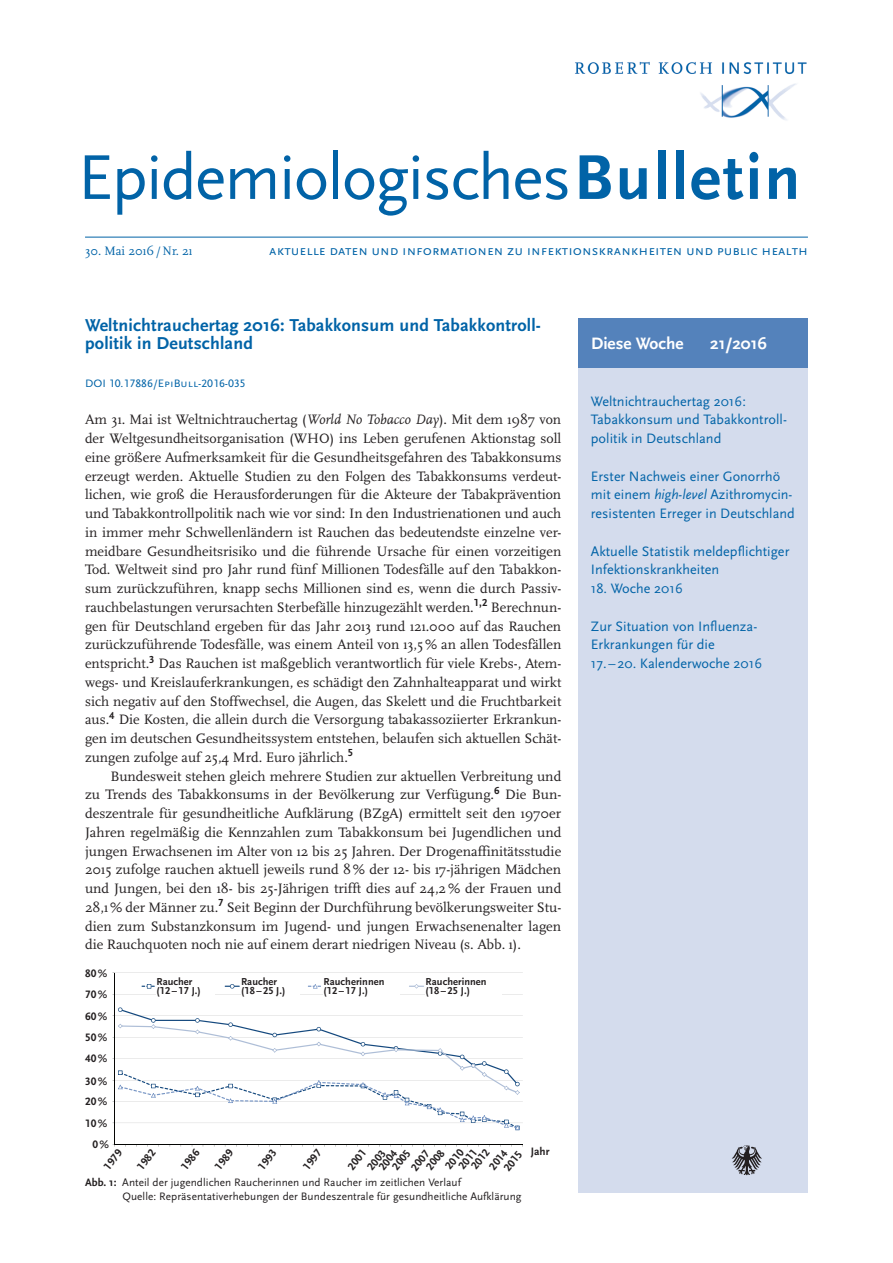
<style>
.page{position:relative;width:893px;height:1263px;background:#fff}
.page>*{position:absolute;margin:0;border:0;box-sizing:border-box;transform-origin:0 0}
.t1{font:66px "Scala Sans Pro";letter-spacing:-.02em;color:#0163a7}
.t2{font:700 18px/18.8px "Scala Sans Pro";letter-spacing:.01em;color:#0163a7}
.t3{font:700 17.25px "Scala Sans Pro";color:#fff}
.t4{font:14.25px/18.8px "Scala Pro";color:#231f20;text-align:justify}
.t5{font:14.25px/18.8px "Scala Sans Pro";color:#0163a7}
.t6{font:12.75px "Scala Pro";color:#0163a7}
.t7{font:11.25px/14.2px "Scala Sans Pro";letter-spacing:.005em;color:#231f20}
.t8{font:700 11.25px/20.1px "Scala Sans Pro";letter-spacing:.005em;color:#231f20}
.t9{font:11.25px "Scala Sans Pro";letter-spacing:.005em;color:#0163a7;scale:1.04 1}
.t10{font:700 10.5px/9px "Scala Sans Pro";letter-spacing:.005em;color:#231f20}
.t11{font:7.65px "Scala Sans LF";letter-spacing:-.005em;color:#231f20}
.s1{font-weight:700}
.s2{font-style:italic}
</style>
<div class="page">
<hr style="left:85px;top:237px;width:723px;height:1px;background:#0163a7">
<img style="left:575px;top:61px;width:232px;height:59px">
<div style="left:578px;top:318px;width:230px;height:875px;background:#d4dced"></div>
<div style="left:578px;top:318px;width:230px;height:50px;background:#5482bb"></div>
<svg style="left:732px;top:1145px;width:30px;height:30px"></svg>
<hr style="left:115px;top:973px;width:408px;height:1px;background:#a6a6a5">
<hr style="left:115px;top:994px;width:408px;height:1px;background:#a6a6a5">
<hr style="left:115px;top:1016px;width:408px;height:1px;background:#a6a6a5">
<hr style="left:115px;top:1037px;width:408px;height:1px;background:#a6a6a5">
<hr style="left:115px;top:1058px;width:408px;height:1px;background:#a6a6a5">
<hr style="left:115px;top:1080px;width:408px;height:1px;background:#a6a6a5">
<hr style="left:115px;top:1101px;width:408px;height:1px;background:#a6a6a5">
<hr style="left:115px;top:1123px;width:408px;height:1px;background:#a6a6a5">
<hr style="left:115px;top:973px;width:1px;height:171px;background:#040503">
<hr style="left:115px;top:1144px;width:408px;height:1px;background:#040503">
<svg style="left:113px;top:1007px;width:407px;height:123px"></svg>
<svg style="left:142px;top:984px;width:13px;height:4px"></svg>
<svg style="left:225px;top:984px;width:15px;height:4px"></svg>
<svg style="left:308px;top:984px;width:13px;height:4px"></svg>
<svg style="left:409px;top:984px;width:15px;height:4px"></svg>
<div style="left:156px;top:977px;width:59px;height:18px;background:#fff"></div>
<div style="left:241px;top:977px;width:59px;height:18px;background:#fff"></div>
<div style="left:324px;top:977px;width:76px;height:18px;background:#fff"></div>
<div style="left:426px;top:977px;width:76px;height:18px;background:#fff"></div>
<svg style="left:346px;top:1145px;width:177px;height:15px"></svg>
<h1 class="t1" style="left:78px;top:139px;width:724px">Epidemiologisches<span class="s1">Bulletin</span></h1>
<p class="t6" style="left:85px;top:244px;width:109px">30. Mai 2016/Nr. 21</p>
<p class="t5" style="left:269px;top:241px;width:540px">aktuelle daten und informationen zu infektionskrankheiten und public health</p>
<p class="t2" style="left:85px;top:315px;width:457px">Weltnichtrauchertag 2016: Tabakkonsum und Tabakkontroll&shy;politik in Deutschland</p>
<p class="t9" style="left:85px;top:377px;width:156px">DOI 10.17886/EpiBull-2016-035</p>
<p class="t4" style="left:85px;top:410px;width:478px">Am 31. Mai ist Weltnichtrauchertag (<span class="s2">World No Tobacco Day</span>). Mit dem 1987 von der Weltgesundheitsorganisation (WHO) ins Leben gerufenen Aktionstag soll eine größere Aufmerksamkeit für die Gesundheitsgefahren des Tabakkonsums erzeugt werden. Aktuelle Studien zu den Folgen des Tabakkonsums verdeut&shy;lichen, wie groß die Herausforderungen für die Akteure der Tabakprävention und Tabakkontrollpolitik nach wie vor sind: In den Industrienationen und auch in immer mehr Schwellenländern ist Rauchen das bedeutendste einzelne ver&shy;meidbare Gesundheitsrisiko und die führende Ursache für einen vorzeitigen Tod. Weltweit sind pro Jahr rund fünf Millionen Todesfälle auf den Tabakkon&shy;sum zurückzuführen, knapp sechs Millionen sind es, wenn die durch Passiv&shy;rauchbelastungen verursachten Sterbefälle hinzugezählt werden.<sup>1,2</sup> Berechnun&shy;gen für Deutschland ergeben für das Jahr 2013 rund 121.000 auf das Rauchen zurückzuführende Todesfälle, was einem Anteil von 13,5% an allen Todesfällen entspricht.<sup>3</sup> Das Rauchen ist maßgeblich verantwortlich für viele Krebs-, Atem&shy;wegs- und Kreislauferkrankungen, es schädigt den Zahnhalteapparat und wirkt sich negativ auf den Stoffwechsel, die Augen, das Skelett und die Fruchtbarkeit aus.<sup>4</sup> Die Kosten, die allein durch die Versorgung tabakassoziierter Erkrankun&shy;gen im deutschen Gesundheitssystem entstehen, belaufen sich aktuellen Schät&shy;zungen zufolge auf 25,4 Mrd. Euro jährlich.<sup>5</sup></p>
<p class="t4" style="left:85px;top:766px;width:478px;text-indent:26px">Bundesweit stehen gleich mehrere Studien zur aktuellen Verbreitung und zu Trends des Tabakkonsums in der Bevölkerung zur Verfügung.<sup>6</sup> Die Bun&shy;deszentrale für gesundheitliche Aufklärung (BZgA) ermittelt seit den 1970er Jahren regelmäßig die Kennzahlen zum Tabakkonsum bei Jugendlichen und jungen Erwachsenen im Alter von 12 bis 25 Jahren. Der Drogenaffinitätsstudie 2015 zufolge rauchen aktuell jeweils rund 8% der 12- bis 17-jährigen Mädchen und Jungen, bei den 18- bis 25-Jährigen trifft dies auf 24,2% der Frauen und 28,1% der Männer zu.<sup>7</sup> Seit Beginn der Durchführung bevölkerungsweiter Stu&shy;dien zum Substanzkonsum im Jugend- und jungen Erwachsenenalter lagen die Rauchquoten noch nie auf einem derart niedrigen Niveau (s. Abb. 1).</p>
<p class="t11" style="left:94px;top:968px;width:16px">80%</p>
<p class="t8" style="left:85px;top:964px;width:24px">80%<br>70%</p>
<p class="t8" style="left:85px;top:1005px;width:24px;line-height:21.3px;text-align:justify">60% 50% 40%</p>
<p class="t8" style="left:85px;top:1071px;width:24px">30%<br>20%</p>
<p class="t8" style="left:85px;top:1113px;width:26px;line-height:21.3px;text-align:right">10%<br>0%</p>
<p class="t8" style="left:98px;top:1162px;width:24px;rotate:-51deg">1979</p>
<p class="t8" style="left:131px;top:1162px;width:24px;rotate:-51deg">1982</p>
<p class="t8" style="left:175px;top:1162px;width:24px;rotate:-51deg">1986</p>
<p class="t8" style="left:209px;top:1162px;width:24px;rotate:-51deg">1989</p>
<p class="t8" style="left:253px;top:1162px;width:24px;rotate:-51deg">1993</p>
<p class="t8" style="left:297px;top:1162px;width:24px;rotate:-51deg">1997</p>
<p class="t8" style="left:351px;top:1154px;width:24px;line-height:15.8px;text-indent:-12px;rotate:-51deg">2001<br>2003</p>
<p class="t10" style="left:156px;top:977px;width:46px">Raucher (12 – 17 J.)</p>
<p class="t10" style="left:241px;top:977px;width:46px">Raucher (18 – 25 J.)</p>
<p class="t10" style="left:324px;top:977px;width:62px">Raucherinnen (12 – 17 J.)</p>
<p class="t10" style="left:426px;top:977px;width:62px">Raucherinnen (18 – 25 J.)</p>
<p class="t11" style="left:158px;top:982px;width:59px">Raucher (12-17 J.)</p>
<p class="t11" style="left:241px;top:982px;width:59px">Raucher (18-25 J.)</p>
<p class="t11" style="left:324px;top:982px;width:77px">Raucherinnen (12-17 J.)</p>
<p class="t11" style="left:425px;top:982px;width:77px">Raucherinnen (18-25 J.)</p>
<p class="t11" style="left:94px;top:990px;width:16px">70%</p>
<p class="t11" style="left:94px;top:1011px;width:16px">60%</p>
<p class="t11" style="left:94px;top:1033px;width:16px">50%</p>
<p class="t11" style="left:94px;top:1054px;width:16px">40%</p>
<p class="t11" style="left:94px;top:1075px;width:16px">30%</p>
<p class="t11" style="left:94px;top:1097px;width:16px">20%</p>
<p class="t11" style="left:94px;top:1118px;width:16px">10%</p>
<p class="t11" style="left:98px;top:1140px;width:12px">0%</p>
<p class="t8" style="left:383px;top:1159px;width:24px;line-height:10.1px;text-indent:-9px;rotate:-51deg">2004<br>2005</p>
<p class="t8" style="left:415px;top:1158px;width:24px;line-height:11.2px;text-indent:-10px;rotate:-51deg">2007<br>2008</p>
<p class="t8" style="left:450px;top:1149px;width:24px;text-indent:-16px;rotate:-51deg">2010<br>2012</p>
<p class="t8" style="left:492px;top:1158px;width:24px;line-height:12.1px;text-indent:-8px;rotate:-51deg">2014<br>2015</p>
<p class="t8" style="left:453px;top:1161px;width:24px;rotate:-51deg">2011</p>
<p class="t7" style="left:123px;top:1175px;width:401px;text-indent:-37px"><span class="s1">Abb. 1:</span> Anteil der jugendlichen Raucherinnen und Raucher im zeitlichen Verlauf<br>Quelle: Repräsentativerhebungen der Bundeszentrale für gesundheitliche Aufklärung</p>
<p class="t8" style="left:531px;top:1141px;width:20px">Jahr</p>
<p class="t3" style="left:591px;top:334px;width:94px">Diese Woche</p>
<p class="t3" style="left:710px;top:334px;width:58px">21/2016</p>
<p class="t5" style="left:591px;top:391px;width:198px">Weltnichtrauchertag 2016:<br>Tabakkonsum und Tabakkontroll&shy;politik in Deutschland</p>
<p class="t5" style="left:591px;top:466px;width:205px">Erster Nachweis einer Gonorrhö mit einem <span class="s2">high-level</span> Azithromycin&shy;resistenten Erreger in Deutschland</p>
<p class="t5" style="left:591px;top:541px;width:200px">Aktuelle Statistik meldepflichtiger<br>Infektionskrankheiten</p>
<p class="t5" style="left:591px;top:579px;width:93px">18. Woche 2016</p>
<p class="t5" style="left:591px;top:617px;width:168px">Zur Situation von Influenza-<br>Erkrankungen für die</p>
<p class="t5" style="left:591px;top:654px;width:173px">17. – 20. Kalenderwoche 2016</p>
</div>
